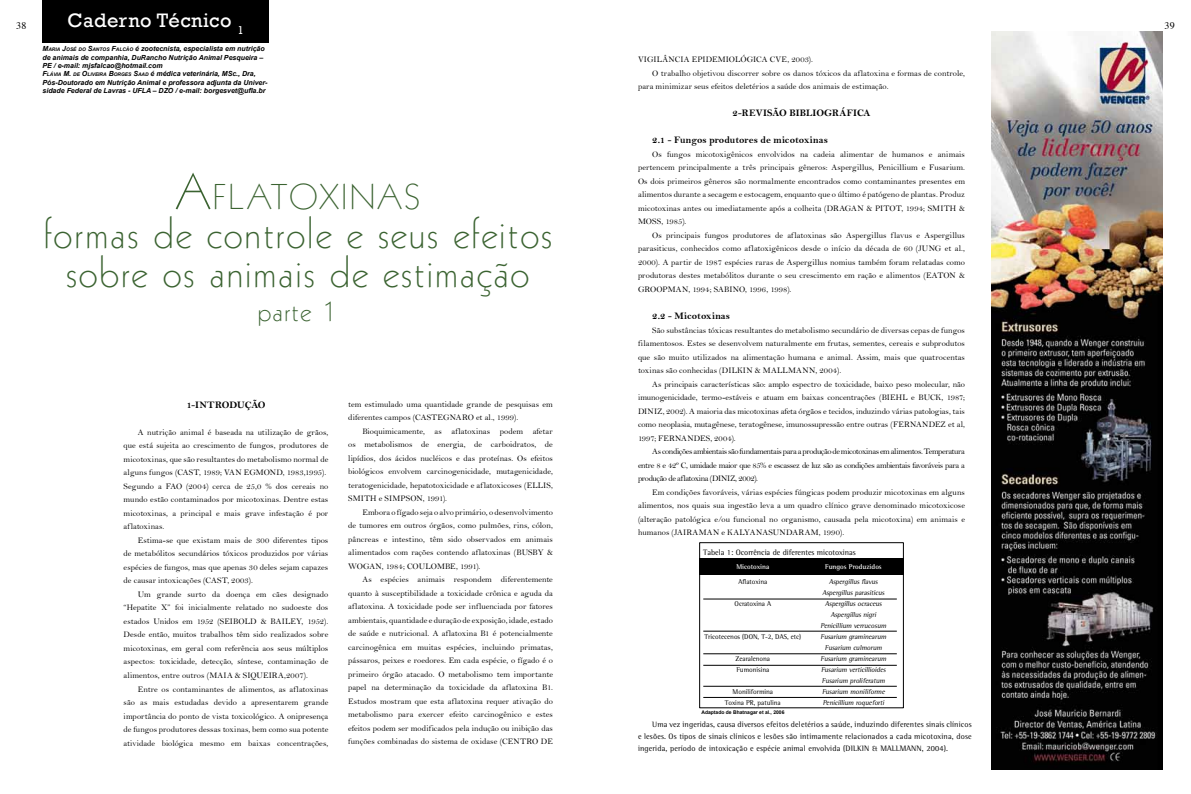
<style>
.page{position:relative;width:1191px;height:794px;background:#fff}
.page>*{position:absolute;margin:0;border:0;box-sizing:border-box;transform-origin:0 0}
.t1{font:44px/39px "Geometric 231 BT Light C";letter-spacing:.03em;color:#3b6331;text-align:center}
.t2{font:35px "Geometric 231 BT Light C";letter-spacing:.045em;color:#3b6331}
.t3{font:30px "Geometric 231 BT Light C";letter-spacing:.03em;color:#3b6331}
.t4{font:20px "Rockwell";letter-spacing:.02em;color:#fff}
.t5{font:10px "Bell MT Bold";letter-spacing:.005em;color:#000}
.t6{font:10px "Bell MT Bold";letter-spacing:.01em;color:#000}
.t7{font:10px "Times";color:#000}
.t8{font:8.5px/13.5px "Bell";letter-spacing:.005em;color:#000;text-align:justify}
.t9{font:8px/12px "Rotis Semi Serif";letter-spacing:.02em;color:#000;text-align:justify}
.t10{font:8px "Rotis Semi Serif";color:#000}
.t11{font:italic 700 7px/8.4px "Arial";color:#000}
.t12{font:italic 7px/11px "Rotis Semi Serif";color:#000;text-align:center}
.t13{font:7px/11px "Rotis Semi Serif";color:#000}
.t14{font:700 7px "Rotis Semi Serif";color:#fff}
.t15{font:700 5px "Arial";color:#000}
.s1{font-style:inherit}
.s2{font-size:4.9px}
.s3{font-size:50px}
</style>
<div class="page">
<div style="left:43px;top:0;width:226px;height:43px;background:#000"></div>
<div style="left:699px;top:558px;width:205px;height:16px;background:#000"></div>
<div style="left:699px;top:542px;width:205px;height:166px;border:1px solid #000"></div>
<hr style="left:703px;top:599px;width:193px;height:1px;background:#000">
<hr style="left:703px;top:631px;width:193px;height:1px;background:#000">
<hr style="left:703px;top:653px;width:193px;height:1px;background:#000">
<hr style="left:703px;top:665px;width:193px;height:1px;background:#000">
<hr style="left:703px;top:686px;width:193px;height:1px;background:#000">
<hr style="left:703px;top:697px;width:193px;height:1px;background:#000">
<img style="left:991px;top:32px;width:171px;height:737px">
<h3 class="t4" style="left:68px;top:9px;width:178px">Caderno Técnico <sub>1</sub></h3>
<p class="t7" style="left:16px;top:16px;width:12px">38</p>
<p class="t7" style="left:1164px;top:16px;width:12px">39</p>
<p class="t11" style="left:43px;top:45px;width:226px"><span class="s1">M</span><span class="s2">ARIA</span> <span class="s1">J</span><span class="s2">OSÉ DO</span> <span class="s1">S</span><span class="s2">ANTOS</span> <span class="s1">F</span><span class="s2">ALCÃO</span> é zootecnista, especialista em nutrição de animais de companhia, DuRancho Nutrição Animal Pesqueira – PE / e-mail: mjsfalcao@hotmail.com<br><span class="s1">F</span><span class="s2">LÁVIA</span> <span class="s1">M.</span> <span class="s2">DE</span> <span class="s1">O</span><span class="s2">LIVEIRA</span> <span class="s1">B</span><span class="s2">ORGES</span> <span class="s1">S</span><span class="s2">AAD</span> é médica veterinária, MSc., Dra, Pós-Doutorado em Nutrição Animal e professora adjunta da Univer&shy;sidade Federal de Lavras - UFLA – DZO / e-mail: borgesvet@ufla.br</p>
<p class="t8" style="left:638px;top:53px;width:176px">VIGILÂNCIA EPIDEMIOLÓGICA CVE, 2003).</p>
<p class="t8" style="left:652px;top:66px;width:314px">O trabalho objetivou discorrer sobre os danos tóxicos da aflatoxina e formas de controle,</p>
<p class="t8" style="left:638px;top:80px;width:252px">para minimizar seus efeitos deletérios a saúde dos animais de estimação.</p>
<p class="t6" style="left:732px;top:107px;width:17px">2-REVISÃO</p>
<p class="t6" style="left:789px;top:107px;width:25px">BIBLIOGR</p>
<p class="t6" style="left:839px;top:107px;width:15px">ÁFICA</p>
<p class="t5" style="left:652px;top:134px;width:177px">2.1 - Fungos produtores de micotoxinas</p>
<p class="t8" style="left:638px;top:147px;width:328px;text-indent:14px">Os fungos micotoxigênicos envolvidos na cadeia alimentar de humanos e animais pertencem principalmente a três principais gêneros: Aspergillus, Penicillium e Fusarium.<br>Os dois primeiros gêneros são normalmente encontrados como contaminantes presentes em alimentos durante a secagem e estocagem, enquanto que o último é patógeno de plantas. Produz micotoxinas antes ou imediatamente após a colheita (DRAGAN &amp; PITOT, 1994; SMITH &amp; MOSS, 1985).</p>
<p class="t8" style="left:638px;top:228px;width:328px;text-indent:14px">Os principais fungos produtores de aflatoxinas são Aspergillus flavus e Aspergillus parasiticus, conhecidos como aflatoxigênicos desde o início da década de 60 (JUNG et al., 2000). A partir de 1987 espécies raras de Aspergillus nomius também foram relatadas como produtoras destes metabólitos durante o seu crescimento em ração e alimentos (EATON &amp; GROOPMAN, 1994; SABINO, 1996, 1998).</p>
<p class="t5" style="left:652px;top:310px;width:79px">2.2 - Micotoxinas</p>
<p class="t8" style="left:638px;top:323px;width:328px;text-indent:14px">São substâncias tóxicas resultantes do metabolismo secundário de diversas cepas de fungos filamentosos. Estes se desenvolvem naturalmente em frutas, sementes, cereais e subprodutos que são muito utilizados na alimentação humana e animal. Assim, mais que quatrocentas toxinas são conhecidas (DILKIN &amp; MALLMANN, 2004).</p>
<p class="t8" style="left:638px;top:377px;width:328px;text-indent:14px">As principais características são: amplo espectro de toxicidade, baixo peso molecular, não imunogenicidade, termo-estáveis e atuam em baixas concentrações (BIEHL e BUCK, 1987; DINIZ, 2002). A maioria das micotoxinas afeta órgãos e tecidos, induzindo várias patologias, tais como neoplasia, mutagênese, teratogênese, imunossupressão entre outras (FERNANDEZ et al, 1997; FERNANDES, 2004).</p>
<p class="t8" style="left:638px;top:444px;width:328px;text-indent:14px">As condições ambientais são fundamentais para a produção de micotoxinas em alimentos. Temperatura entre 8 e 42º C, umidade maior que 85% e escassez de luz são as condições ambientais favoráveis para a produção de aflatoxina (DINIZ, 2002).</p>
<p class="t8" style="left:638px;top:485px;width:328px;text-indent:14px">Em condições favoráveis, várias espécies fúngicas podem produzir micotoxinas em alguns alimentos, nos quais sua ingestão leva a um quadro clínico grave denominado micotoxicose (alteração patológica e/ou funcional no organismo, causada pela micotoxina) em animais e humanos (JAIRAMAN e KALYANASUNDARAM, 1990).</p>
<p class="t10" style="left:703px;top:547px;width:154px">Tabela 1: Ocorrência de diferentes micotoxinas</p>
<p class="t14" style="left:736px;top:562px;width:34px">Micotoxina</p>
<p class="t13" style="left:738px;top:576px;width:30px">Aflatoxina</p>
<p class="t13" style="left:734px;top:598px;width:38px">Ocratoxina A</p>
<p class="t13" style="left:704px;top:631px;width:98px">Tricotecenos (DON, T-2, DAS, etc)</p>
<p class="t13" style="left:735px;top:653px;width:36px">Zearalenona<br>Fumonisina</p>
<p class="t13" style="left:725px;top:686px;width:57px;text-align:center">Moniliformina<br>Toxina PR, patulina</p>
<h2 class="t2" style="left:175px;top:174px;width:247px"><span class="s3">A</span>FLATOXINAS</h2>
<h1 class="t1" style="left:43px;top:212px;width:511px">formas de controle e seus efeitos sobre os animais de estimação</h1>
<h3 class="t3" style="left:258px;top:291px;width:82px">parte 1</h3>
<p class="t6" style="left:186px;top:399px;width:30px">1-INTRODUÇÃO</p>
<p class="t8" style="left:124px;top:425px;width:206px;text-align:left;text-indent:14px">A nutrição animal é baseada na utilização de grãos, que está sujeita ao crescimento de fungos, produtores de micotoxinas, que são resultantes do metabolismo normal de alguns fungos (CAST, 1989; VAN EGMOND, 1983,1995).<br>Segundo a FAO (2004) cerca de 25,0 % dos cereais no mundo estão contaminados por micotoxinas. Dentre estas micotoxinas, a principal e mais grave infestação é por aflatoxinas.</p>
<p class="t8" style="left:124px;top:533px;width:206px;text-indent:14px">Estima-se que existam mais de 300 diferentes tipos de metabólitos secundários tóxicos produzidos por várias espécies de fungos, mas que apenas 30 deles sejam capazes de causar intoxicações (CAST, 2003).</p>
<p class="t8" style="left:124px;top:587px;width:206px;text-indent:14px">Um grande surto da doença em cães designado “Hepatite X” foi inicialmente relatado no sudoeste dos estados Unidos em 1952 (SEIBOLD &amp; BAILEY, 1952).<br>Desde então, muitos trabalhos têm sido realizados sobre micotoxinas, em geral com referência aos seus múltiplos aspectos: toxicidade, detecção, síntese, contaminação de alimentos, entre outros (MAIA &amp; SIQUEIRA,2007).</p>
<p class="t8" style="left:124px;top:682px;width:206px;text-indent:14px">Entre os contaminantes de alimentos, as aflatoxinas são as mais estudadas devido a apresentarem grande importância do ponto de vista toxicológico. A onipresença de fungos produtores dessas toxinas, bem como sua potente atividade biológica mesmo em baixas concentrações,</p>
<p class="t8" style="left:348px;top:397px;width:206px">tem estimulado uma quantidade grande de pesquisas em diferentes campos (CASTEGNARO et al., 1999).</p>
<p class="t8" style="left:348px;top:424px;width:206px;text-indent:14px">Bioquimicamente, as aflatoxinas podem afetar os metabolismos de energia, de carboidratos, de lipídios, dos ácidos nucléicos e das proteínas. Os efeitos biológicos envolvem carcinogenicidade, mutagenicidade, teratogenicidade, hepatotoxicidade e aflatoxicoses (ELLIS, SMITH e SIMPSON, 1991).</p>
<p class="t8" style="left:348px;top:505px;width:206px;text-indent:14px">Embora o fígado seja o alvo primário, o desenvolvimento de tumores em outros órgãos, como pulmões, rins, cólon, pâncreas e intestino, têm sido observados em animais alimentados com rações contendo aflatoxinas (BUSBY &amp; WOGAN, 1984; COULOMBE, 1991).</p>
<p class="t8" style="left:348px;top:573px;width:206px;text-indent:14px">As espécies animais respondem diferentemente quanto à susceptibilidade a toxicidade crônica e aguda da aflatoxina. A toxicidade pode ser influenciada por fatores ambientais, quantidade e duração de exposição, idade, estado de saúde e nutricional. A aflatoxina B1 é potencialmente carcinogênica em muitas espécies, incluindo primatas, pássaros, peixes e roedores. Em cada espécie, o fígado é o primeiro órgão atacado. O metabolismo tem importante papel na determinação da toxicidade da aflatoxina B1.<br>Estudos mostram que esta aflatoxina requer ativação do metabolismo para exercer efeito carcinogênico e estes efeitos podem ser modificados pela indução ou inibição das funções combinadas do sistema de oxidase (CENTRO DE</p>
<p class="t14" style="left:825px;top:562px;width:58px">Fungos Produzidos</p>
<p class="t12" style="left:820px;top:576px;width:69px">Aspergillus flavus<br>Aspergillus parasiticus<br>Aspergillus ocraceus<br>Aspergillus nigri<br>Penicillium verrucosum<br>Fusarium graminearum<br>Fusarium culmorum<br>Fusarium graminearum<br>Fusarium verticillioides<br>Fusarium proliferatum<br>Fusarium moniliforme<br>Penicillium roqueforti</p>
<p class="t15" style="left:701px;top:708px;width:85px">Adaptado de Bhatnagar et al., 2006</p>
<p class="t9" style="left:638px;top:718px;width:335px;text-indent:14px">Uma vez ingeridas, causa diversos efeitos deletérios a saúde, induzindo diferentes sinais clínicos e lesões. Os tipos de sinais clínicos e lesões são intimamente relacionados a cada micotoxina, dose ingerida, período de intoxicação e espécie animal envolvida (DILKIN &amp; MALLMANN, 2004).</p>
</div>
